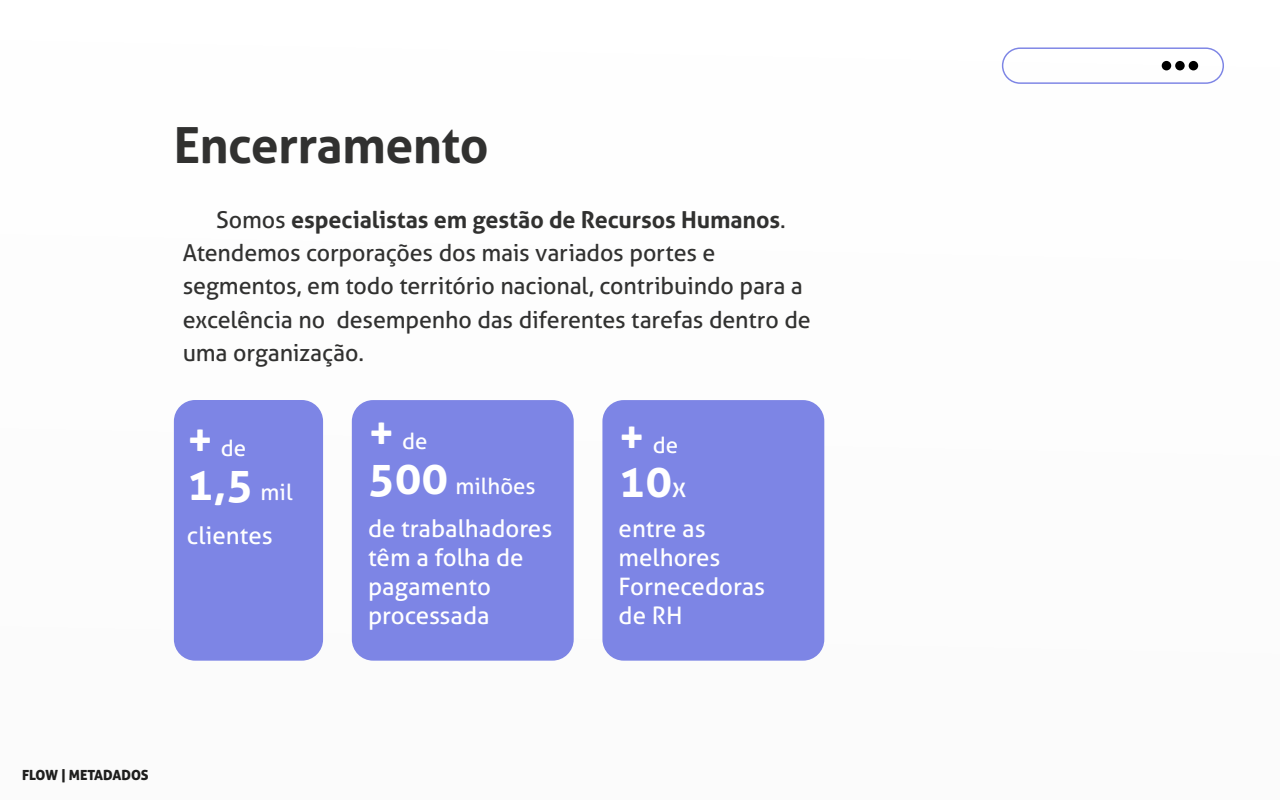
<style>
.page{position:relative;width:1280px;height:800px;background:#fff}
.page>*{position:absolute;margin:0;border:0;box-sizing:border-box;transform-origin:0 0}
.t1{font:700 49.9px "Aller";letter-spacing:-.015em;color:#313130}
.t2{font:700 44.5px "Aller";color:#fff}
.t3{font:24.1px/28.9px "Aller";color:#fff}
.t4{font:23.3px/33.3px "Aller";letter-spacing:-.01em;color:#313130}
.t5{font:22.3px/44.5px "Aller";color:#fff}
.t6{font:22.2px "Aller";color:#fff}
.t7{font:14px "Aller Display";color:#1f1f1e}
.s1{font-weight:700}
.s2{font-weight:700;font-size:44.5px}
.s3{font-weight:400;font-size:22.2px}
.s4{font-weight:400;font-size:27.8px}
</style>
<div class="page">
<div style="left:1002px;top:47px;width:222px;height:37px;border:1px solid #7d85e5;border-radius:17px"></div>
<div style="left:1162px;top:61px;width:9px;height:9px;background:#000;border-radius:50%"></div>
<div style="left:1175px;top:61px;width:10px;height:9px;background:#000;border-radius:50%"></div>
<div style="left:1189px;top:61px;width:9px;height:9px;background:#000;border-radius:50%"></div>
<div style="left:174px;top:400px;width:149px;height:261px;background:#7d85e5;border-radius:21px"></div>
<div style="left:602px;top:400px;width:222px;height:261px;background:#7d85e5;border-radius:21px"></div>
<div style="left:352px;top:400px;width:222px;height:261px;background:#7d85e5;border-radius:21px"></div>
<h1 class="t1" style="left:174px;top:114px;width:317px">Encerramento</h1>
<p class="t4" style="left:183px;top:203px;width:630px;text-indent:33px">Somos <span class="s1">especialistas em gestão de Recursos Humanos</span>.<br>Atendemos corporações dos mais variados portes e segmentos, em todo território nacional, contribuindo para a excelência no desempenho das diferentes tarefas dentro de uma organização.</p>
<p class="t6" style="left:187px;top:434px;width:61px"><span class="s2">+</span> de</p>
<h2 class="t2" style="left:187px;top:457px;width:107px">1,5 <span class="s3">mil</span></h2>
<p class="t5" style="left:368px;top:419px;width:169px"><span class="s2">+</span> de<br><span class="s2">500</span> milhões</p>
<p class="t5" style="left:619px;top:423px;width:61px"><span class="s2">+</span> de</p>
<h2 class="t2" style="left:619px;top:454px;width:69px">10<span class="s4">x</span></h2>
<p class="t3" style="left:187px;top:521px;width:87px">clientes</p>
<p class="t3" style="left:368px;top:514px;width:186px">de trabalhadores têm a folha de pagamento processada</p>
<p class="t3" style="left:619px;top:514px;width:148px">entre as melhores<br>Fornecedoras de RH</p>
<p class="t7" style="left:22px;top:766px;width:128px">FLOW | METADADOS</p>
</div>
